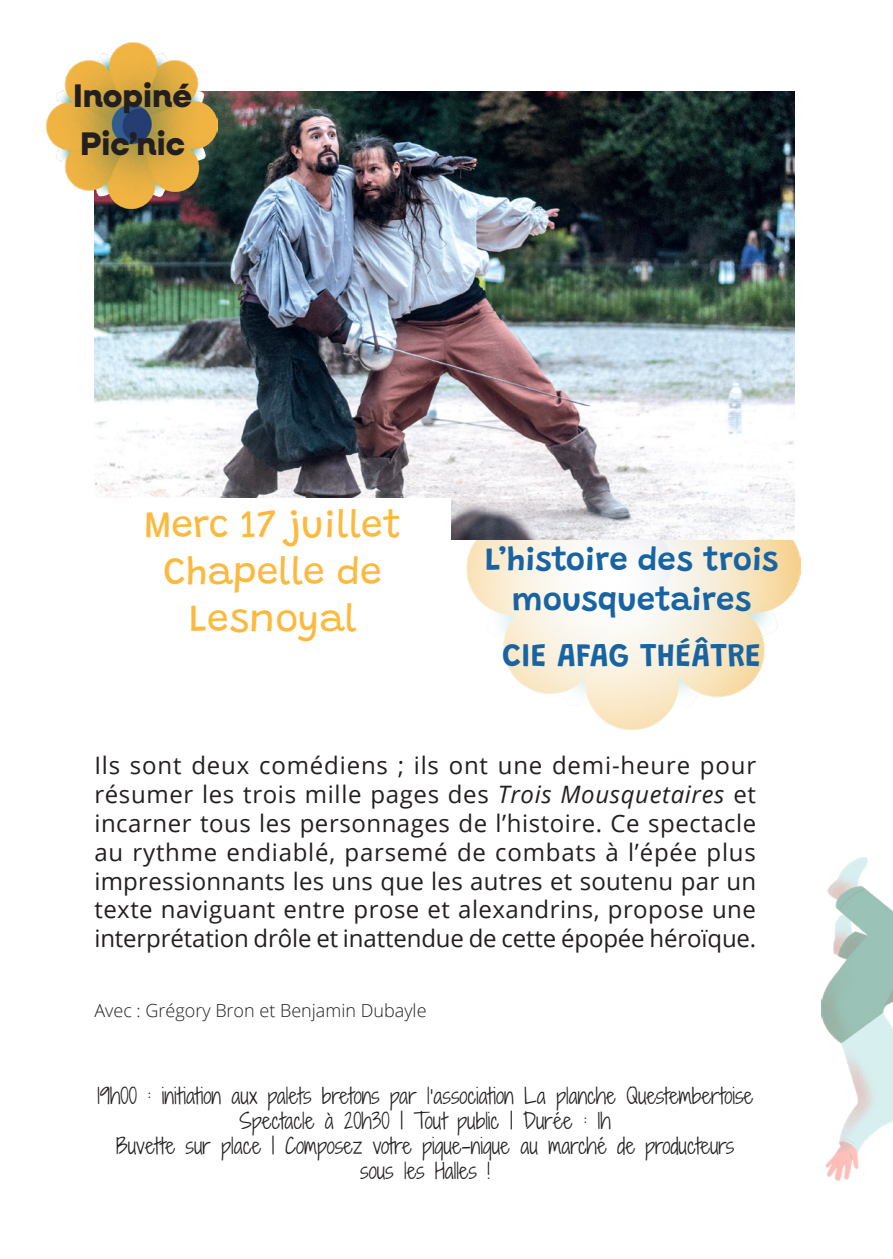
<style>
.page{position:relative;width:893px;height:1259px;background:#fff}
.page>*{position:absolute;margin:0;border:0;box-sizing:border-box;transform-origin:0 0}
.Date_et_lieu{font:39px "Grandstander";color:#fdb93e}
.titre_spectacle{font:600 33px/39.6px "Grandstander";color:#1864a2;text-align:center}
.Style_de_paragraphe_1{font:800 32.7px "Neulis Cursive";color:#231f20}
.texte_courant{font:24px/28.8px "Open Sans";letter-spacing:-.005em;color:#231f20;text-align:justify}
.t1{font:300 21px/25.2px "Shadows Into";color:#231f20;text-align:center}
.Style_de_paragraphe_1-2{font:300 18px "Open Sans";color:#231f20}
.s1{font-style:italic}
</style>
<div class="page">
<img style="left:466px;top:404px;width:334px;height:325px">
<img style="left:94px;top:91px;width:700px;height:448px">
<div style="left:94px;top:498px;width:357px;height:143px;background:#fff"></div>
<img style="left:47px;top:43px;width:170px;height:165px">
<img style="left:821px;top:857px;width:72px;height:324px">
<p class="Style_de_paragraphe_1" style="left:73px;top:71px;width:120px">Inopiné</p>
<p class="Style_de_paragraphe_1" style="left:80px;top:119px;width:106px">Pic’nic</p>
<p class="Date_et_lieu" style="left:144px;top:493px;width:259px">Merc 17 juillet</p>
<p class="Date_et_lieu" style="left:164px;top:540px;width:219px">Chapelle de</p>
<p class="Date_et_lieu" style="left:188px;top:587px;width:170px">Lesnoyal</p>
<p class="titre_spectacle" style="left:485px;top:536px;width:295px">L’histoire des trois mousquetaires</p>
<p class="titre_spectacle" style="left:502px;top:632px;width:260px">CIE AFAG THÉÂTRE</p>
<p class="texte_courant" style="left:94px;top:750px;width:663px">Ils sont deux comédiens ; ils ont une demi-heure pour résumer les trois mille pages des <span class="s1">Trois Mousquetaires</span> et incarner tous les personnages de l’histoire. Ce spectacle au rythme endiablé, parsemé de combats à l’épée plus impressionnants les uns que les autres et soutenu par un texte naviguant entre prose et alexandrins, propose une interprétation drôle et inattendue de cette épopée héroïque.</p>
<p class="Style_de_paragraphe_1-2" style="left:94px;top:997px;width:334px">Avec : Grégory Bron et Benjamin Dubayle</p>
<p class="t1" style="left:97px;top:1082px;width:658px">19h00 : initiation aux palets bretons par l’association La planche Questembertoise</p>
<p class="t1" style="left:240px;top:1108px;width:373px">Spectacle à 20h30 | Tout public | Durée : 1h</p>
<p class="t1" style="left:116px;top:1133px;width:620px">Buvette sur place | Composez votre pique-nique au marché de producteurs sous les Halles !</p>
</div>
